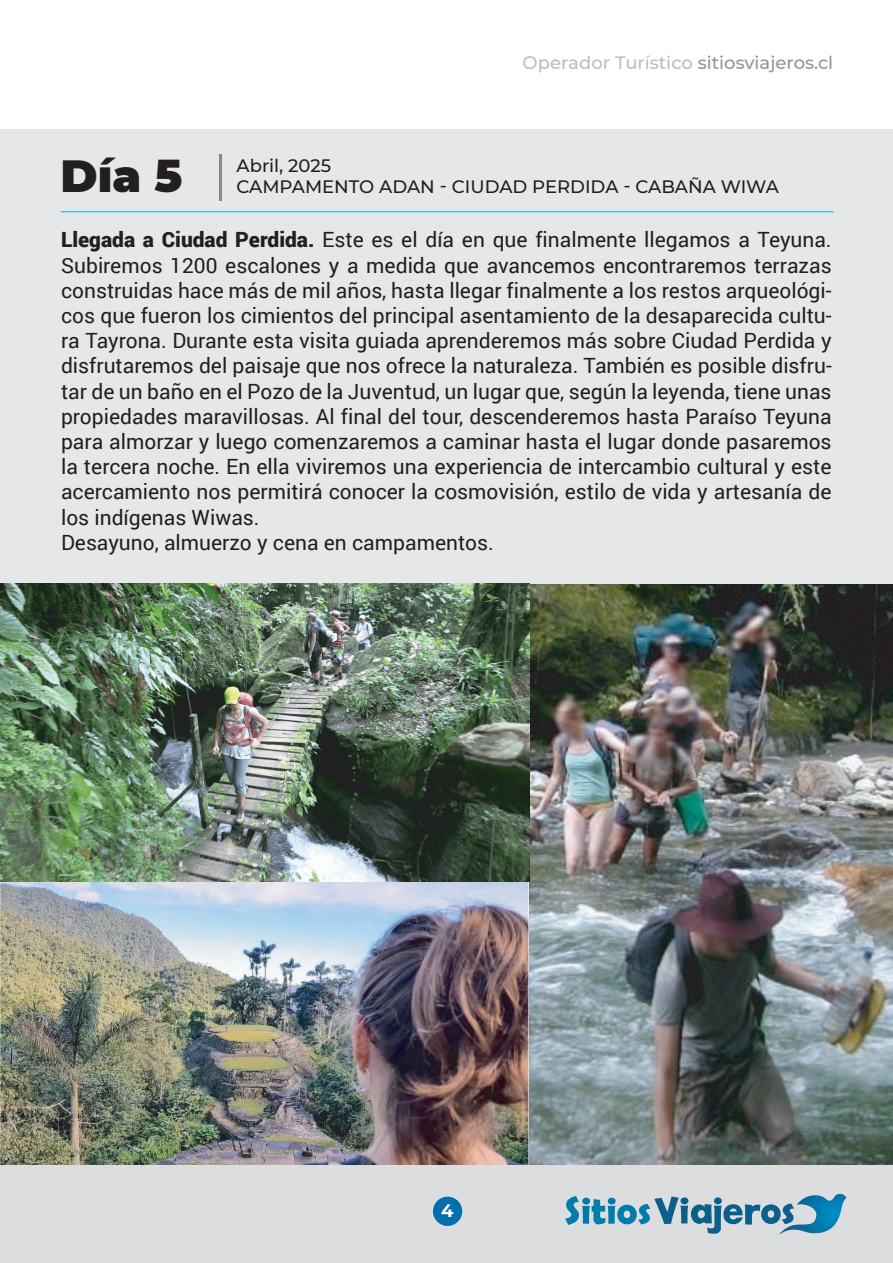
<style>
.page{position:relative;width:893px;height:1263px;background:#fff}
.page>*{position:absolute;margin:0;border:0;box-sizing:border-box;transform-origin:0 0}
.t1{font:900 45px "Montserrat";color:#231f20}
.t2{font:21px/25.2px "Roboto";color:#231f20}
.t3{font:500 18px/21.6px "Montserrat";color:#231f20}
.t4{font:500 18px "Montserrat";color:#bcbdc0}
.t5{font:700 18px "Montserrat";color:#fff}
.s1{color:#939598}
.s2{font-weight:900}
</style>
<div class="page">
<img style="left:519px;top:583px;width:374px;height:582px">
<img style="left:0;top:881px;width:528px;height:284px">
<div style="left:0;top:1165px;width:893px;height:98px;background:#dcdddf"></div>
<div style="left:433px;top:1197px;width:29px;height:29px;background:#006fb0;border-radius:50%"></div>
<div style="left:0;top:129px;width:893px;height:454px;background:#e6e7e9"></div>
<hr style="left:219px;top:154px;width:3px;height:47px;background:#86888b">
<hr style="left:61px;top:211px;width:773px;height:1px;background:#00aeef">
<svg style="left:565px;top:1194px;width:281px;height:41px"></svg>
<img style="left:0;top:584px;width:529px;height:297px">
<p class="t4" style="left:523px;top:50px;width:312px">Operador Turístico <span class="s1">sitiosviajeros.cl</span></p>
<h1 class="t1" style="left:61px;top:143px;width:123px">Día 5</h1>
<p class="t3" style="left:237px;top:154px;width:544px">Abril, 2025<br>CAMPAMENTO ADAN - CIUDAD PERDIDA - CABAÑA WIWA</p>
<p class="t2" style="left:61px;top:226px;width:772px"><span class="s2">Llegada a Ciudad Perdida.</span> Este es el día en que finalmente llegamos a Teyuna.<br>Subiremos 1200 escalones y a medida que avancemos encontraremos terrazas construidas hace más de mil años, hasta llegar finalmente a los restos arqueológi&shy;cos que fueron los cimientos del principal asentamiento de la desaparecida cultu&shy;ra Tayrona. Durante esta visita guiada aprenderemos más sobre Ciudad Perdida y disfrutaremos del paisaje que nos ofrece la naturaleza. También es posible disfru&shy;tar de un baño en el Pozo de la Juventud, un lugar que, según la leyenda, tiene unas propiedades maravillosas. Al final del tour, descenderemos hasta Paraíso Teyuna para almorzar y luego comenzaremos a caminar hasta el lugar donde pasaremos la tercera noche. En ella viviremos una experiencia de intercambio cultural y este acercamiento nos permitirá conocer la cosmovisión, estilo de vida y artesanía de los indígenas Wiwas.<br>Desayuno, almuerzo y cena en campamentos.</p>
<p class="t5" style="left:441px;top:1198px;width:14px">4</p>
</div>
